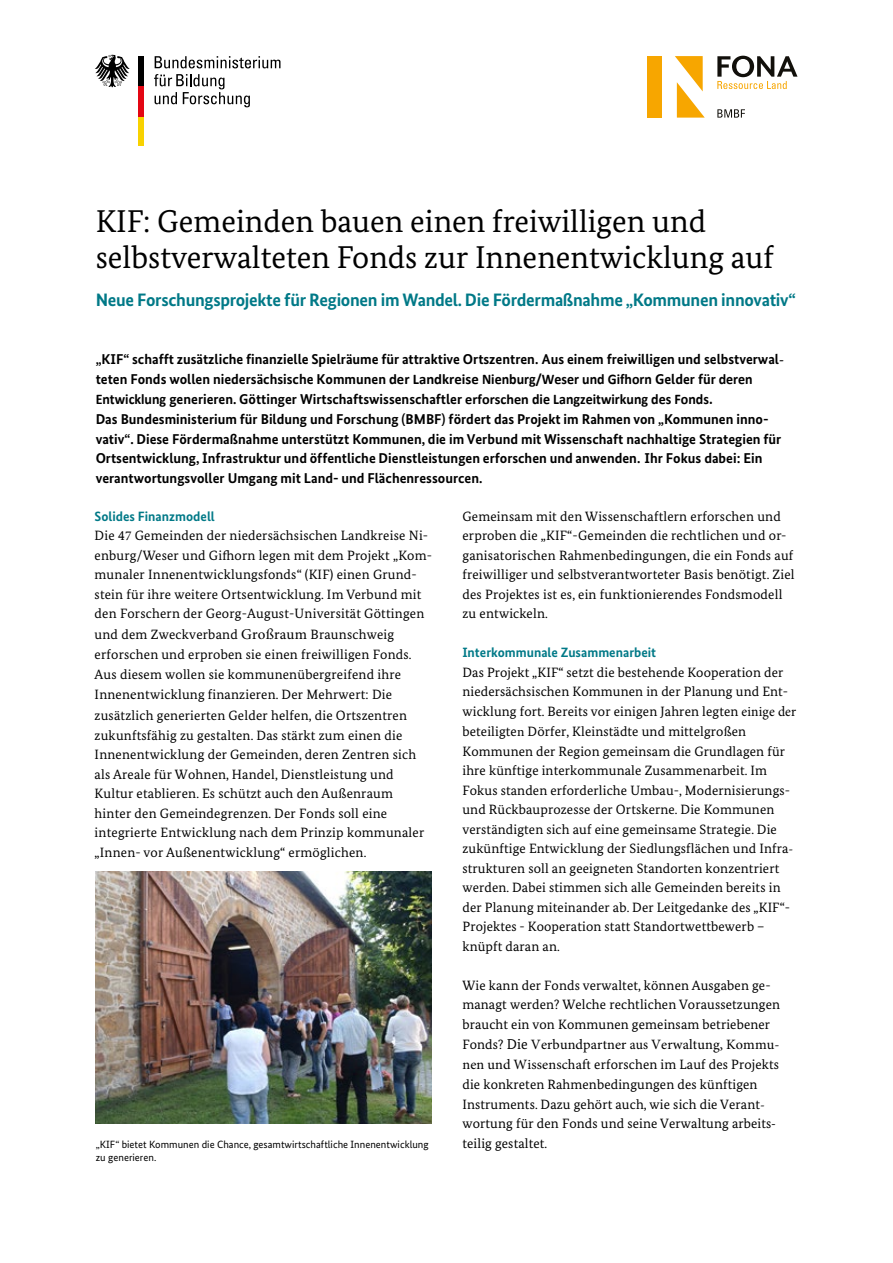
<style>
.page{position:relative;width:893px;height:1263px;background:#fff}
.page>*{position:absolute;margin:0;border:0;box-sizing:border-box;transform-origin:0 0}
.t1{font:31.5px/36px "Bundes Serif";color:#000}
.t2{font:700 18px "Bundes Sans";letter-spacing:-.015em;color:#007987}
.t3{font:700 14.25px/19.8px "Bundes Sans";color:#000}
.t4{font:14.25px "Minion Pro";letter-spacing:.01em;color:#000}
.t5{font:13.5px/19.5px "Bundes Serif";letter-spacing:.01em;color:#000}
.t6{font:700 13.5px "Bundes Sans";color:#007987}
.t7{font:10.5px/13.5px "Bundes Sans";color:#000}
.s1{font-family:"Calibri";font-size:14.7px}
.s2{font-family:"Calibri"}
.s3{font-family:"Minion Pro"}
.s4{font-family:"Minion Pro";font-size:15px}
.s5{font-family:"Minion Pro";font-size:14.25px}
.s6{font-family:"Bundes Serif";font-size:13.5px}
.s7{font-family:"Bundes Serif"}
</style>
<div class="page">
<svg style="left:154px;top:74px;width:96px;height:33px"></svg>
<svg style="left:155px;top:56px;width:125px;height:12px"></svg>
<div style="left:139px;top:116px;width:5px;height:30px;background:#f8d200"></div>
<div style="left:139px;top:86px;width:5px;height:30px;background:#e30613"></div>
<div style="left:139px;top:56px;width:5px;height:30px;background:#000"></div>
<svg style="left:95px;top:55px;width:35px;height:32px"></svg>
<img style="left:96px;top:872px;width:336px;height:252px">
<div style="left:647px;top:56px;width:15px;height:62px;background:#f7a600"></div>
<svg style="left:675px;top:56px;width:30px;height:62px"></svg>
<svg style="left:717px;top:109px;width:28px;height:9px"></svg>
<svg style="left:717px;top:56px;width:80px;height:33px"></svg>
<h1 class="t1" style="left:96px;top:203px;width:680px">KIF: Gemeinden bauen einen freiwilligen und selbstverwalteten Fonds zur Innenentwicklung auf</h1>
<h2 class="t2" style="left:96px;top:289px;width:702px">Neue Forschungsprojekte für Regionen im Wandel. Die Fördermaßnahme „Kommunen innovativ“</h2>
<p class="t3" style="left:96px;top:349px;width:690px">„KIF“ schafft zusätzliche finanzielle Spielräume für attraktive Ortszentren. Aus einem freiwilligen und selbstverwal&shy;teten Fonds wollen niedersächsische Kommunen <span class="s1">der Landkreise Nienburg/Weser und Gifhorn</span> Gelder für <span class="s1">deren Entwicklung</span> generieren. Göttinger Wirtschaftswissenschaftler <span class="s2">erforschen</span> <span class="s1">die Langzeitwirkung des Fonds.<br></span>Das Bundesministerium für Bildung und Forschung (BMBF) fördert das Projekt im Rahmen von „Kommunen inno&shy;vativ“. Diese Fördermaßnahme unterstützt Kommunen, die im Verbund mit Wissenschaft nachhaltige Strategien für Ortsentwicklung, Infrastruktur und öffentliche Dienstleistungen erforschen und anwenden. Ihr Fokus dabei: Ein verantwortungsvoller Umgang mit Land- und Flächenressourcen.</p>
<p class="t6" style="left:95px;top:508px;width:122px">Solides Finanzmodell</p>
<p class="t5" style="left:95px;top:525px;width:339px">Die 4<span class="s3">7</span> Gemeinden der niedersächsischen Landkreise Ni&shy;enburg/Weser und Gifhorn legen mit dem Projekt „Kom&shy;munaler Innenentwicklungsfonds“ (KIF) einen Grund&shy;stein für ihre weitere Ortsentwicklung. Im Verbund mit den Forschern der Georg-August-Universität Göttingen und dem Zweckverband <span class="s4">Großraum</span> Braunschweig erforschen und erproben sie einen freiwilligen Fonds.<br>Aus diesem wollen sie kommunenübergreifend ihre Innen<span class="s4">en</span>twicklung finanzieren. Der Mehrwert: Die zusätzlich generierten Gelder helfen, die Ortszentren zukunftsfähig zu gestalten. Das stärkt zum einen die Innenentwicklung der Gemeinden, deren Zentren sich als Areale für Wohnen, Handel, Dienstleistung und Kultur etablieren. Es schützt auch den Außenraum hinter den Gemeindegrenzen. Der Fonds soll eine integrierte Entwicklung nach dem Prinzip kommunaler „Innen- vor Außenentwicklung“ ermöglichen.</p>
<p class="t7" style="left:96px;top:1137px;width:334px">„KIF“ bietet Kommunen die Chance, gesamtwirtschaftliche Innenentwicklung zu generieren.</p>
<p class="t5" style="left:462px;top:506px;width:334px">Gemeinsam mit den Wissenschaftlern erforschen und erproben die „KIF“-Gemeinden die rechtlichen und or&shy;ganisatorischen Rahmenbedingungen, die ein Fonds auf freiwilliger und selbstverantworteter Basis benötigt. Ziel des Projektes ist es, ein funktionierendes Fondsmodell zu entwickeln.</p>
<p class="t6" style="left:462px;top:644px;width:195px">Interkommunale Zusammenarbeit</p>
<p class="t5" style="left:462px;top:662px;width:335px">Das Projekt „KIF“ setzt die bestehende Kooperation der niedersächsischen Kommunen in der Planung und Ent&shy;wicklung fort. Bereits vor einigen Jahren legten <span class="s5">einige der </span>beteiligte<span class="s3">n</span> Dörfer, Kleinstädte und mittelgroßen Kommunen der Region gemeinsam die Grundlagen für ihre künftige interkommunale Zusammenarbeit. Im Fokus standen erforderliche Umbau-, Modernisierungs&shy;und Rückbauprozesse der Ortskerne. Die Kommunen verständigten sich auf eine gemeinsame Strategie. Die zukünftige Entwicklung der Siedlungsflächen und Infra&shy;strukturen soll an geeigneten Standorten konzentriert werden. Dabei stimmen sich alle Gemeinden bereits in der Planung miteinander ab. Der Leitgedanke des „KIF“- Projektes - Kooperation statt Standortwettbewerb – knüpft daran an.</p>
<p class="t5" style="left:462px;top:975px;width:319px">Wie kann der Fonds verwaltet, können Ausgaben ge&shy;managt werden? Welche rechtlichen Voraussetzungen braucht ein von Kommunen gemeinsam betriebener</p>
<p class="t4" style="left:462px;top:1034px;width:319px"><span class="s6">Fonds?</span> <span class="s7">Die</span> Verbundpartner aus Verwaltung, Kommu-</p>
<p class="t5" style="left:462px;top:1055px;width:318px"><span class="s5">nen und Wissenschaft</span> erforschen im Lauf des Projekts die konkreten Rahmenbedingungen des künftigen Instruments. Dazu gehört auch, wie sich die Verant&shy;wortung für den Fonds und seine Verwaltung arbeits&shy;teilig gestaltet.</p>
</div>
